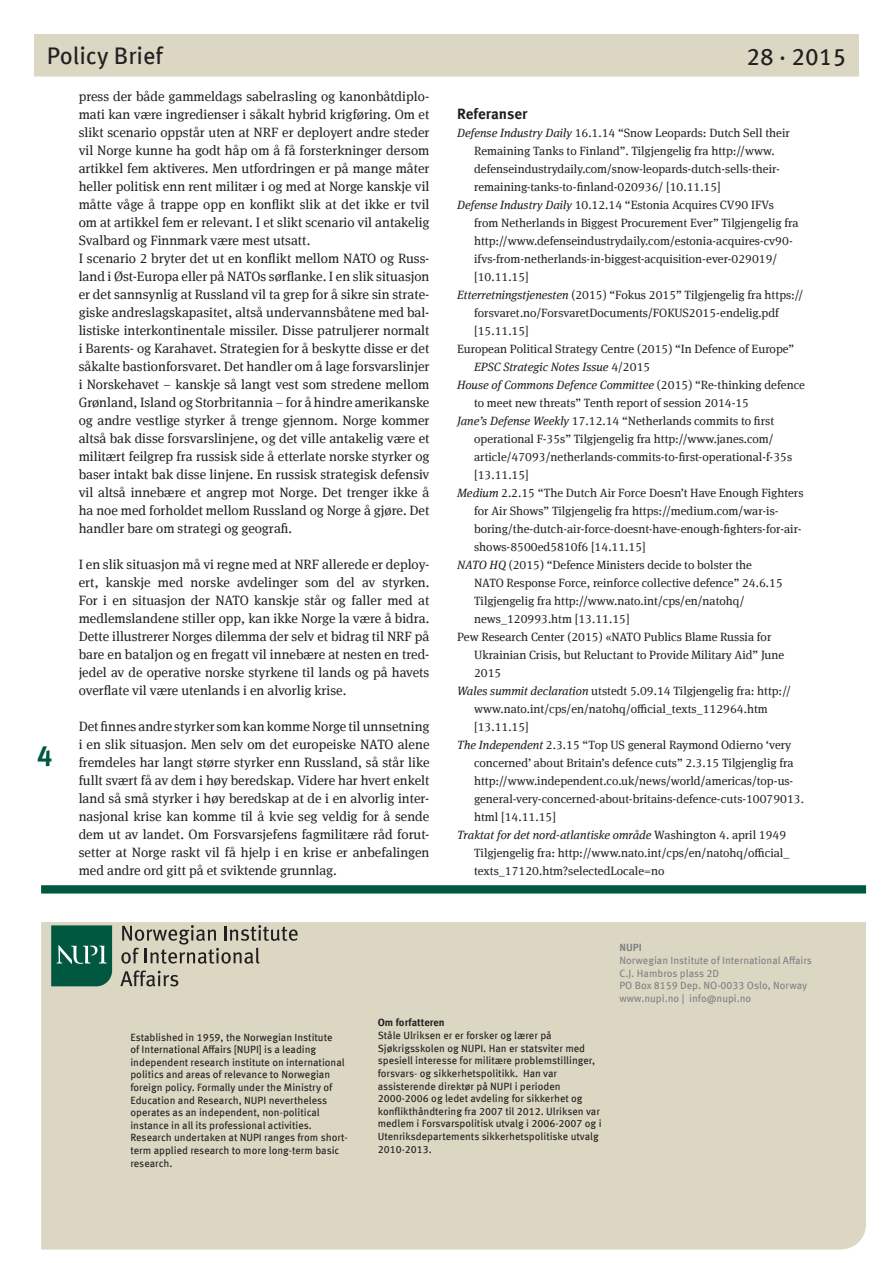
<style>
.page{position:relative;width:893px;height:1263px;background:#fff}
.page>*{position:absolute;margin:0;border:0;box-sizing:border-box;transform-origin:0 0}
.t1{font:700 27.75px "Meta Offc Pro";color:#005840}
.t2{font:24px "Meta Offc Pro";color:#231f20}
.t3{font:700 15px "Meta Offc Pro";color:#231f20}
.t4{font:13.5px/18px "Meta Serif Offc Pro";color:#231f20;text-align:justify}
.t5{font:12px "Meta Serif Offc Pro";color:#231f20}
.t6{font:italic 12px "Meta Serif Offc Pro";color:#231f20}
.t7{font:10.5px/12.6px "Meta Offc Pro";color:#231f20}
.t8{font:10.5px/12.6px "Meta Offc Pro";color:#808285}
.t9{font:700 10.5px "Meta Offc Pro";color:#231f20}
.t10{font:700 10.5px "Meta Offc Pro";color:#808285}
.s1{font-style:italic}
.s2{font-style:normal}
</style>
<div class="page">
<div style="left:34px;top:34px;width:825px;height:43px;background:#dbd7c3"></div>
<svg style="left:41px;top:885px;width:825px;height:9px;background:#13644e"></svg>
<div style="left:41px;top:922px;width:825px;height:302px;background:#dbd7c3"></div>
<div style="left:41px;top:1224px;width:825px;height:25px;background:#dbd7c3"></div>
<svg style="left:51px;top:925px;width:61px;height:61px;background:#186751"></svg>
<svg style="left:121px;top:925px;width:177px;height:39px;background:#b2ae9f"></svg>
<svg style="left:120px;top:970px;width:58px;height:16px"></svg>
<h2 class="t2" style="left:47px;top:38px;width:118px">Policy Brief</h2>
<h2 class="t2" style="left:746px;top:38px;width:101px">28 · 2015</h2>
<p class="t4" style="left:79px;top:87px;width:352px;text-align:left">press der både gammeldags sabelrasling og kanonbåtdiplo&shy;mati kan være ingredienser i såkalt hybrid krigføring. Om et slikt scenario oppstår uten at NRF er deployert andre steder vil Norge kunne ha godt håp om å få forsterkninger dersom artikkel fem aktiveres. Men utfordringen er på mange måter heller politisk enn rent militær i og med at Norge kanskje vil måtte våge å trappe opp en konflikt slik at det ikke er tvil om at artikkel fem er relevant. I et slikt scenario vil antakelig Svalbard og Finnmark være mest utsatt.<br>I scenario 2 bryter det ut en konflikt mellom NATO og Russ&shy;land i Øst-Europa eller på NATOs sørflanke. I en slik situasjon er det sannsynlig at Russland vil ta grep for å sikre sin strate&shy;giske andreslagskapasitet, altså undervannsbåtene med bal&shy;listiske interkontinentale missiler. Disse patruljerer normalt i Barents- og Karahavet. Strategien for å beskytte disse er det såkalte bastionforsvaret. Det handler om å lage forsvarslinjer i Norskehavet – kanskje så langt vest som stredene mellom Grønland, Island og Storbritannia – for å hindre amerikanske og andre vestlige styrker å trenge gjennom. Norge kommer altså bak disse forsvarslinjene, og det ville antakelig være et militært feilgrep fra russisk side å etterlate norske styrker og baser intakt bak disse linjene. En russisk strategisk defensiv vil altså innebære et angrep mot Norge. Det trenger ikke å ha noe med forholdet mellom Russland og Norge å gjøre. Det handler bare om strategi og geografi.</p>
<p class="t4" style="left:79px;top:555px;width:352px">I en slik situasjon må vi regne med at NRF allerede er deploy&shy;ert, kanskje med norske avdelinger som del av styrken.<br>For i en situasjon der NATO kanskje står og faller med at medlemslandene stiller opp, kan ikke Norge la være å bidra.<br>Dette illustrerer Norges dilemma der selv et bidrag til NRF på bare en bataljon og en fregatt vil innebære at nesten en tred&shy;jedel av de operative norske styrkene til lands og på havets overflate vil være utenlands i en alvorlig krise.</p>
<p class="t4" style="left:79px;top:717px;width:352px">Det finnes andre styrker som kan komme Norge til unnsetning i en slik situasjon. Men selv om det europeiske NATO alene fremdeles har langt større styrker enn Russland, så står like fullt svært få av dem i høy beredskap. Videre har hvert enkelt land så små styrker i høy beredskap at de i en alvorlig inter&shy;nasjonal krise kan komme til å kvie seg veldig for å sende dem ut av landet. Om Forsvarsjefens fagmilitære råd forut&shy;setter at Norge raskt vil få hjelp i en krise er anbefalingen med andre ord gitt på et sviktende grunnlag.</p>
<p class="t3" style="left:457px;top:102px;width:72px">Referanser</p>
<p class="t5" style="left:457px;top:124px;width:334px"><span class="s1">Defense Industry Daily</span> 16.1.14 “Snow Leopards: Dutch Sell their</p>
<p class="t5" style="left:474px;top:142px;width:302px">Remaining Tanks to Finland”. Tilgjengelig fra http://www.</p>
<p class="t5" style="left:474px;top:160px;width:306px">defenseindustrydaily.com/snow-leopards-dutch-sells-their-</p>
<p class="t5" style="left:474px;top:178px;width:248px">remaining-tanks-to-finland-020936/ [10.11.15]</p>
<p class="t5" style="left:457px;top:196px;width:318px"><span class="s1">Defense Industry Daily</span> 10.12.14 “Estonia Acquires CV90 IFVs</p>
<p class="t5" style="left:474px;top:214px;width:326px">from Netherlands in Biggest Procurement Ever” Tilgjengelig fra</p>
<p class="t5" style="left:474px;top:232px;width:319px">http://www.defenseindustrydaily.com/estonia-acquires-cv90-</p>
<p class="t5" style="left:474px;top:250px;width:305px">ifvs-from-netherlands-in-biggest-acquisition-ever-029019/</p>
<p class="t5" style="left:474px;top:268px;width:56px">[10.11.15]</p>
<p class="t5" style="left:457px;top:286px;width:348px"><span class="s1">Etterretningstjenesten</span> (2015) “Fokus 2015” Tilgjengelig fra https://</p>
<p class="t5" style="left:474px;top:304px;width:306px">forsvaret.no/ForsvaretDocuments/FOKUS2015-endelig.pdf</p>
<p class="t5" style="left:474px;top:322px;width:56px">[15.11.15]</p>
<p class="t5" style="left:457px;top:340px;width:339px">European Political Strategy Centre (2015) “In Defence of Europe”</p>
<p class="t6" style="left:474px;top:358px;width:178px">EPSC Strategic Notes Issue <span class="s2">4/2015</span></p>
<p class="t6" style="left:457px;top:376px;width:349px">House of Commons Defence Committee <span class="s2">(2015) “Re-thinking defence</span></p>
<p class="t5" style="left:474px;top:394px;width:276px">to meet new threats” Tenth report of session 2014-15</p>
<p class="t5" style="left:457px;top:412px;width:319px"><span class="s1">Jane’s Defense Weekly</span> 17.12.14 “Netherlands commits to first</p>
<p class="t5" style="left:474px;top:430px;width:301px">operational F-35s” Tilgjengelig fra http://www.janes.com/</p>
<p class="t5" style="left:474px;top:448px;width:320px">article/47093/netherlands-commits-to-first-operational-f-35s</p>
<p class="t5" style="left:474px;top:466px;width:56px">[13.11.15]</p>
<p class="t5" style="left:457px;top:484px;width:348px"><span class="s1">Medium</span> 2.2.15 “The Dutch Air Force Doesn’t Have Enough Fighters</p>
<p class="t5" style="left:474px;top:502px;width:305px">for Air Shows” Tilgjengelig fra https://medium.com/war-is-</p>
<p class="t5" style="left:474px;top:520px;width:328px">boring/the-dutch-air-force-doesnt-have-enough-fighters-for-air-</p>
<p class="t5" style="left:474px;top:538px;width:173px">shows-8500ed5810f6 [14.11.15]</p>
<p class="t5" style="left:457px;top:556px;width:296px"><span class="s1">NATO HQ</span> (2015) “Defence Ministers decide to bolster the</p>
<p class="t5" style="left:474px;top:574px;width:310px">NATO Response Force, reinforce collective defence” 24.6.15</p>
<p class="t5" style="left:474px;top:592px;width:272px">Tilgjengelig fra http://www.nato.int/cps/en/natohq/</p>
<p class="t5" style="left:474px;top:610px;width:157px">news_120993.htm [13.11.15]</p>
<p class="t5" style="left:457px;top:628px;width:316px">Pew Research Center (2015) «NATO Publics Blame Russia for</p>
<p class="t5" style="left:474px;top:646px;width:312px">Ukrainian Crisis, but Reluctant to Provide Military Aid” June</p>
<p class="t5" style="left:474px;top:664px;width:29px">2015</p>
<p class="t5" style="left:457px;top:682px;width:335px"><span class="s1">Wales summit declaration</span> utstedt 5.09.14 Tilgjengelig fra: http://</p>
<p class="t5" style="left:474px;top:700px;width:295px">www.nato.int/cps/en/natohq/official_texts_112964.htm</p>
<p class="t5" style="left:474px;top:718px;width:56px">[13.11.15]</p>
<p class="t5" style="left:457px;top:736px;width:336px"><span class="s1">The Independent</span> 2.3.15 “Top US general Raymond Odierno ‘very</p>
<p class="t5" style="left:474px;top:754px;width:321px">concerned’ about Britain’s defence cuts” 2.3.15 Tilgjenglig fra</p>
<p class="t5" style="left:474px;top:772px;width:319px">http://www.independent.co.uk/news/world/americas/top-us-</p>
<p class="t5" style="left:474px;top:790px;width:331px">general-very-concerned-about-britains-defence-cuts-10079013.</p>
<p class="t5" style="left:474px;top:808px;width:83px">html [14.11.15]</p>
<p class="t6" style="left:457px;top:826px;width:331px">Traktat for det nord-atlantiske område <span class="s2">Washington 4. april 1949</span></p>
<p class="t5" style="left:474px;top:844px;width:317px">Tilgjengelig fra: http://www.nato.int/cps/en/natohq/official_</p>
<p class="t5" style="left:474px;top:862px;width:192px">texts_17120.htm?selectedLocale=no</p>
<h1 class="t1" style="left:37px;top:734px;width:17px">4</h1>
<p class="t7" style="left:130px;top:1030px;width:219px">Established in 1959, the Norwegian Institute<br>of International Affairs [NUPI] is a leading independent research institute on international politics and areas of relevance to Norwegian foreign policy. Formally under the Ministry of Education and Research, NUPI nevertheless operates as an independent, non-political instance in all its professional activities.<br>Research undertaken at NUPI ranges from short&shy;term applied research to more long-term basic research.</p>
<p class="t9" style="left:378px;top:1015px;width:68px">Om forfatteren</p>
<p class="t7" style="left:378px;top:1028px;width:225px">Ståle Ulriksen er er forsker og lærer på Sjøkrigsskolen og NUPI. Han er statsviter med spesiell interesse for militære problemstillinger, forsvars- og sikkerhetspolitikk. Han var assisterende direktør på NUPI i perioden 2000-2006 og ledet avdeling for sikkerhet og konflikthåndtering fra 2007 til 2012. Ulriksen var medlem i Forsvarspolitisk utvalg i 2006-2007 og i Utenriksdepartements sikkerhetspolitiske utvalg 2010-2013.</p>
<p class="t10" style="left:619px;top:939px;width:24px">NUPI</p>
<p class="t8" style="left:619px;top:953px;width:194px">Norwegian Institute of International Affairs C.J. Hambros plass 2D<br>PO Box 8159 Dep. NO-0033 Oslo, Norway www.nupi.no | info@nupi.no</p>
</div>
